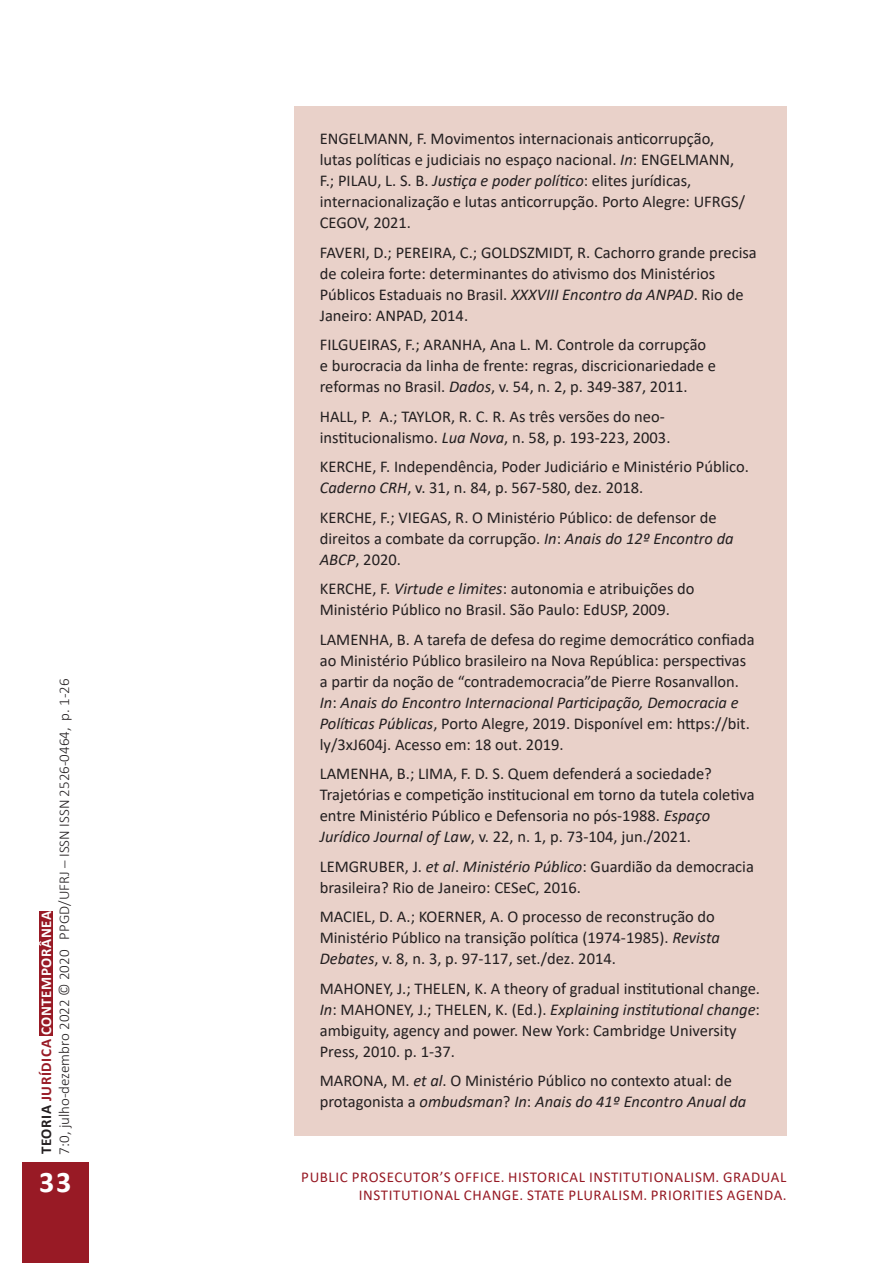
<style>
.page{position:relative;width:893px;height:1263px;background:#fff}
.page>*{position:absolute;margin:0;border:0;box-sizing:border-box;transform-origin:0 0}
.t1{font:700 30px "Calibri";color:#fff}
.referências{font:16.5px/21px "Calibri";color:#231f20}
.t2{font:15px/18px "Calibri";letter-spacing:.04em;color:#961924;text-align:right}
.t3{font:300 15px/18px "Calibri";color:#231f20}
.s1{font-weight:700}
.s2{font-weight:700;color:#981a25}
.s3{font-weight:700;color:#fff}
.s4{font-style:italic}
</style>
<div class="page">
<div style="left:22px;top:1162px;width:67px;height:101px;background:#981a25"></div>
<div style="left:294px;top:106px;width:493px;height:1029px;background:#e9d1c9"></div>
<div style="left:39px;top:911px;width:14px;height:124px;background:#981a25"></div>
<p class="t3" style="left:37px;top:1154px;width:478px;rotate:-90deg"><span class="s1">TEORIA</span> <span class="s2">JURÍDICA</span> <span class="s3">CONTEMPORÂNEA<br></span>7:0, julho-dezembro 2022 © 2020 PPGD/UFRJ – ISSN ISSN 2526-0464, p. 1-26</p>
<p class="referências" style="left:320px;top:128px;width:427px">ENGELMANN, F. Movimentos internacionais anticorrupção, lutas políticas e judiciais no espaço nacional. <span class="s4">In</span>: ENGELMANN, F.; PILAU, L. S. B. <span class="s4">Justiça e poder político</span>: elites jurídicas, internacionalização e lutas anticorrupção. Porto Alegre: UFRGS/ CEGOV, 2021.</p>
<p class="referências" style="left:320px;top:241px;width:438px">FAVERI, D.; PEREIRA, C.; GOLDSZMIDT, R. Cachorro grande precisa de coleira forte: determinantes do ativismo dos Ministérios Públicos Estaduais no Brasil. <span class="s4">XXXVIII Encontro da ANPAD</span>. Rio de Janeiro: ANPAD, 2014.</p>
<p class="referências" style="left:320px;top:334px;width:398px">FILGUEIRAS, F.; ARANHA, Ana L. M. Controle da corrupção e burocracia da linha de frente: regras, discricionariedade e reformas no Brasil. <span class="s4">Dados</span>, v. 54, n. 2, p. 349-387, 2011.</p>
<p class="referências" style="left:320px;top:405px;width:352px">HALL, P. A.; TAYLOR, R. C. R. As três versões do neo&shy;institucionalismo. <span class="s4">Lua Nova</span>, n. 58, p. 193-223, 2003.</p>
<p class="referências" style="left:320px;top:456px;width:431px">KERCHE, F. Independência, Poder Judiciário e Ministério Público.<br><span class="s4">Caderno CRH</span>, v. 31, n. 84, p. 567-580, dez. 2018.</p>
<p class="referências" style="left:320px;top:506px;width:415px">KERCHE, F.; VIEGAS, R. O Ministério Público: de defensor de direitos a combate da corrupção. <span class="s4">In</span>: <span class="s4">Anais do 12º Encontro da<br>ABCP</span>, 2020.</p>
<p class="referências" style="left:320px;top:578px;width:376px">KERCHE, F. <span class="s4">Virtude e limites</span>: autonomia e atribuições do<br>Ministério Público no Brasil. São Paulo: EdUSP, 2009.</p>
<p class="referências" style="left:320px;top:628px;width:436px">LAMENHA, B. A tarefa de defesa do regime democrático confiada ao Ministério Público brasileiro na Nova República: perspectivas a partir da noção de “contrademocracia”de Pierre Rosanvallon.<br><span class="s4">In</span>: <span class="s4">Anais do Encontro Internacional Participação, Democracia e Políticas Públicas</span>, Porto Alegre, 2019. Disponível em: https://bit. ly/3xJ604j. Acesso em: 18 out. 2019.</p>
<p class="referências" style="left:320px;top:763px;width:436px">LAMENHA, B.; LIMA, F. D. S. Quem defenderá a sociedade?<br>Trajetórias e competição institucional em torno da tutela coletiva entre Ministério Público e Defensoria no pós-1988. <span class="s4">Espaço Jurídico Journal of Law</span>, v. 22, n. 1, p. 73-104, jun./2021.</p>
<p class="referências" style="left:320px;top:855px;width:436px">LEMGRUBER, J. <span class="s4">et al</span>. <span class="s4">Ministério Público</span>: Guardião da democracia brasileira? Rio de Janeiro: CESeC, 2016.</p>
<p class="referências" style="left:320px;top:906px;width:402px">MACIEL, D. A.; KOERNER, A. O processo de reconstrução do<br>Ministério Público na transição política (1974-1985). <span class="s4">Revista<br>Debates</span>, v. 8, n. 3, p. 97-117, set./dez. 2014.</p>
<p class="referências" style="left:320px;top:977px;width:442px">MAHONEY, J.; THELEN, K. A theory of gradual institutional change.<br><span class="s4">In</span>: MAHONEY, J.; THELEN, K. (Ed.). <span class="s4">Explaining institutional change</span>: ambiguity, agency and power. New York: Cambridge University Press, 2010. p. 1-37.</p>
<p class="referências" style="left:320px;top:1070px;width:428px">MARONA, M. <span class="s4">et al</span>. O Ministério Público no contexto atual: de protagonista a <span class="s4">ombudsman</span>? <span class="s4">In</span>: <span class="s4">Anais do 41º Encontro Anual da</span></p>
<h1 class="t1" style="left:39px;top:1161px;width:33px">33</h1>
<p class="t2" style="left:301px;top:1167px;width:487px">PUBLIC PROSECUTOR’S OFFICE. HISTORICAL INSTITUTIONALISM. GRADUAL<br>INSTITUTIONAL CHANGE. STATE PLURALISM. PRIORITIES AGENDA.</p>
</div>
